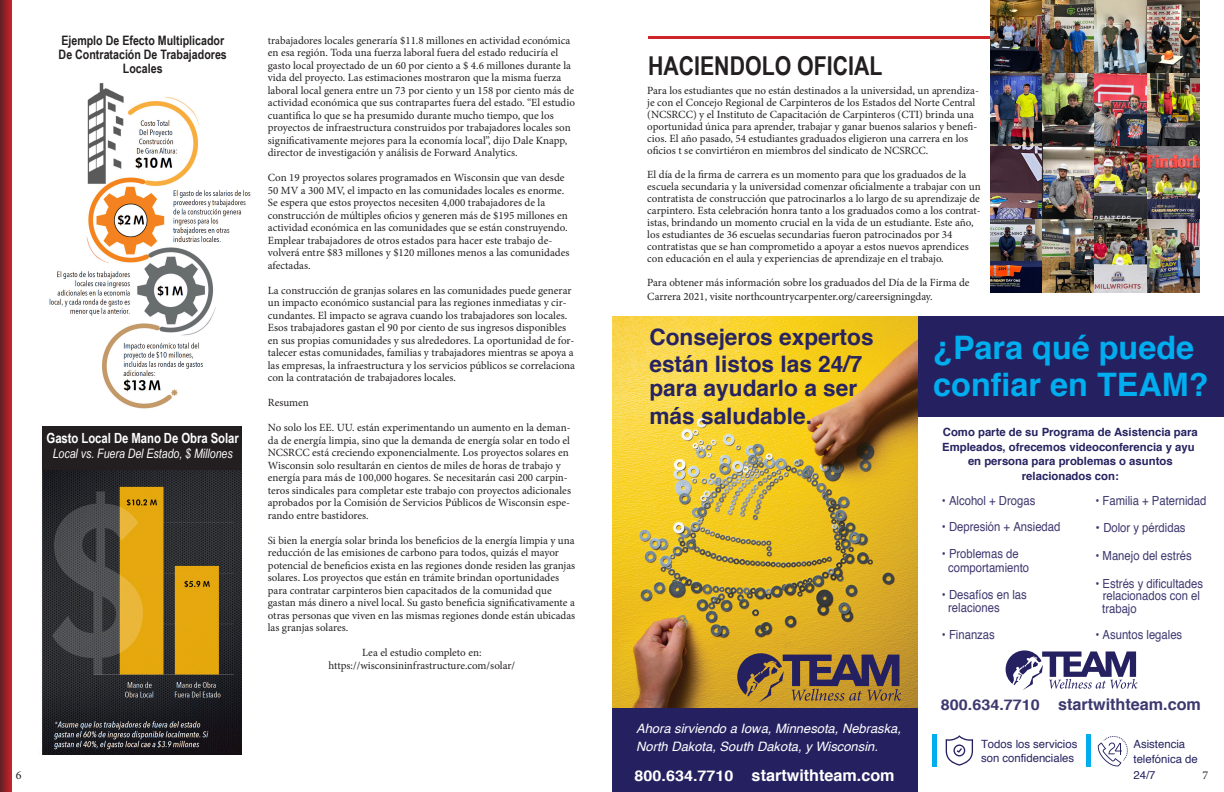
<style>
.page{position:relative;width:1224px;height:792px;background:#fff}
.page>*{position:absolute;margin:0;border:0;box-sizing:border-box;transform-origin:0 0}
.t1{font:700 32.4px/37.2px "Helvetica";color:#00adee}
.t2{font:700 26px "Arial Narrow";color:#231f20}
.t3{font:700 22.7px/27.3px "Helvetica";color:#272361}
.t4{font:700 16.2px "Helvetica";color:#3d386f}
.t5{font:700 16.2px "Helvetica";color:#fff}
.t6{font:700 14px "Arial Narrow";letter-spacing:-.005em;color:#fff}
.t7{font:italic 13px/17.9px "Helvetica";color:#fff}
.t8{font:700 13px/14px "Arial Narrow";color:#231f20;text-align:center}
.t9{font:italic 13px "Arial Narrow";color:#fff}
.t10{font:12.5px/12.3px "Helvetica";color:#3e386f;scale:.9 1}
.t11{font:12.5px "Helvetica";color:#3e386f}
.t12{font:12px "Minion Pro";color:#231f20}
.t13{font:700 11.3px/14.6px "Helvetica";color:#272361;text-align:center}
.t14{font:11.3px/15.5px "Helvetica";color:#272361}
.t15{font:11px/12.5px "Minion Pro";color:#231f20}
.s1{font-size:14.7px}
</style>
<div class="page">
<img style="left:49px;top:83px;width:202px;height:326px">
<img style="left:42px;top:470px;width:199px;height:285px">
<svg style="left:0;top:0;width:12px;height:792px;background:#912125"></svg>
<hr style="left:648px;top:36px;width:540px;height:3px;background:#d1232a">
<img style="left:990px;top:0;width:210px;height:292px">
<div style="left:1042px;top:146px;width:53px;height:74px;border:1px solid #231f20"></div>
<div style="left:42px;top:426px;width:199px;height:44px;background:#231f20"></div>
<hr style="left:933px;top:734px;width:4px;height:33px;background:#00aeef">
<svg style="left:1098px;top:736px;width:30px;height:30px"></svg>
<svg style="left:946px;top:735px;width:27px;height:31px"></svg>
<div style="left:918px;top:317px;width:306px;height:100px;background:#252161"></div>
<svg style="left:1006px;top:650px;width:131px;height:40px"></svg>
<div style="left:1086px;top:734px;width:5px;height:32px;background:#00aeef"></div>
<div style="left:612px;top:708px;width:306px;height:84px;background:#252161"></div>
<img style="left:612px;top:317px;width:306px;height:391px">
<svg style="left:737px;top:653px;width:164px;height:50px;background:#856841"></svg>
<p class="t8" style="left:61px;top:33px;width:164px">Ejemplo De Efecto Multiplicador</p>
<p class="t8" style="left:59px;top:47px;width:170px">De Contratación De Trabajadores<br>Locales</p>
<p class="t6" style="left:47px;top:427px;width:194px">Gasto Local De Mano De Obra Solar</p>
<p class="t9" style="left:53px;top:444px;width:182px">Local vs. Fuera Del Estado, $ Millones</p>
<p class="t15" style="left:268px;top:34px;width:309px">trabajadores locales generaría $11.8 millones en actividad económica en esa región. Toda una fuerza laboral fuera del estado reduciría el gasto local proyectado de un 60 por ciento a $ 4.6 millones durante la vida del proyecto. Las estimaciones mostraron que la misma fuerza laboral local genera entre un 73 por ciento y un 158 por ciento más de actividad económica que sus contrapartes fuera del estado. “El estudio cuantifica lo que se ha presumido durante mucho tiempo, que los proyectos de infraestructura construidos por trabajadores locales son significativamente mejores para la economía local”, dijo Dale Knapp, director de investigación y análisis de Forward Analytics.</p>
<p class="t15" style="left:268px;top:172px;width:303px">Con 19 proyectos solares programados en Wisconsin que van desde 50 MV a 300 MV, el impacto en las comunidades locales es enorme.<br>Se espera que estos proyectos necesiten 4,000 trabajadores de la construcción de múltiples oficios y generen más de $195 millones en actividad económica en las comunidades que se están construyendo.<br>Emplear trabajadores de otros estados para hacer este trabajo de&shy;volverá entre $83 millones y $120 millones menos a las comunidades afectadas.</p>
<p class="t15" style="left:268px;top:284px;width:309px">La construcción de granjas solares en las comunidades puede generar un impacto económico sustancial para las regiones inmediatas y cir&shy;cundantes. El impacto se agrava cuando los trabajadores son locales.<br>Esos trabajadores gastan el 90 por ciento de sus ingresos disponibles en sus propias comunidades y sus alrededores. La oportunidad de for&shy;talecer estas comunidades, familias y trabajadores mientras se apoya a las empresas, la infraestructura y los servicios públicos se correlaciona con la contratación de trabajadores locales.</p>
<p class="t15" style="left:268px;top:397px;width:43px">Resumen</p>
<p class="t15" style="left:268px;top:422px;width:305px">No solo los EE. UU. están experimentando un aumento en la deman&shy;da de energía limpia, sino que la demanda de energía solar en todo el NCSRCC está creciendo exponencialmente. Los proyectos solares en Wisconsin solo resultarán en cientos de miles de horas de trabajo y energía para más de 100,000 hogares. Se necesitarán casi 200 carpin&shy;teros sindicales para completar este trabajo con proyectos adicionales aprobados por la Comisión de Servicios Públicos de Wisconsin espe&shy;rando entre bastidores.</p>
<p class="t15" style="left:268px;top:534px;width:309px">Si bien la energía solar brinda los beneficios de la energía limpia y una reducción de las emisiones de carbono para todos, quizás el mayor potencial de beneficios exista en las regiones donde residen las granjas solares. Los proyectos que están en trámite brindan oportunidades para contratar carpinteros bien capacitados de la comunidad que gastan más dinero a nivel local. Su gasto beneficia significativamente a otras personas que viven en las mismas regiones donde están ubicadas las granjas solares.</p>
<p class="t15" style="left:362px;top:647px;width:121px">Lea el estudio completo en:</p>
<p class="t15" style="left:329px;top:659px;width:188px">https://wisconsininfrastructure.com/solar/</p>
<p class="t2" style="left:648px;top:46px;width:236px">HACIENDOLO OFICIAL</p>
<p class="t15" style="left:647px;top:85px;width:333px;line-height:12px">Para los estudiantes que no están destinados a la universidad, un aprendiza&shy;je con el Concejo Regional de Carpinteros de los Estados del Norte Central (NCSRCC) y el Instituto de Capacitación de Carpinteros (CTI) brinda una oportunidad única para aprender, trabajar y ganar buenos salarios y benefi&shy;cios. El año pasado, 54 estudiantes graduados eligieron una carrera en los oficios t se convirtiéron en miembros del sindicato de NCSRCC.</p>
<p class="t15" style="left:647px;top:169px;width:335px;line-height:12px">El día de la firma de carrera es un momento para que los graduados de la escuela secundaria y la universidad comenzar oficialmente a trabajar con un contratista de construcción que patrocinarlos a lo largo de su aprendizaje de carpintero. Esta celebración honra tanto a los graduados como a los contrat&shy;istas, brindando un momento crucial en la vida de un estudiante. Este año, los estudiantes de 36 escuelas secundarias fueron patrocinados por 34</p>
<p class="t15" style="left:647px;top:241px;width:323px;line-height:12px">contratistas que se han comprometido a apoyar a estos nuevos aprendices con educación en el aula y experiencias de aprendizaje en el trabajo.</p>
<p class="t15" style="left:647px;top:276px;width:324px;line-height:13.2px">Para obtener más información sobre los graduados del Día de la Firma de<br>Carrera 2021, visite northcountrycarpenter.org/careersigningday.</p>
<p class="t3" style="left:649px;top:323px;width:226px">Consejeros expertos están listos las 24/7</p>
<p class="t3" style="left:649px;top:375px;width:209px">para ayudarlo a ser más saludable.</p>
<p class="t1" style="left:933px;top:330px;width:277px">¿Para qué puede confiar en TEAM?</p>
<p class="t13" style="left:942px;top:425px;width:257px">Como parte de su Programa de Asistencia para Empleados, ofrecemos videoconferencia y ayu en persona para problemas o asuntos relacionados con:</p>
<p class="t10" style="left:942px;top:495px;width:105px">• Alcohol + Drogas</p>
<p class="t10" style="left:942px;top:521px;width:133px">• Depresión + Ansiedad</p>
<p class="t10" style="left:948px;top:547px;width:91px;line-height:14.2px;text-indent:-6px">• Problemas de comportamiento</p>
<p class="t10" style="left:948px;top:589px;width:89px;text-indent:-6px">• Desafíos en las relaciones</p>
<p class="t10" style="left:942px;top:628px;width:60px">• Finanzas</p>
<p class="t10" style="left:1096px;top:495px;width:125px">• Familia + Paternidad</p>
<p class="t11" style="left:1096px;top:518px;width:92px">• Dolor y pérdidas</p>
<p class="t10" style="left:1096px;top:550px;width:108px">• Manejo del estrés</p>
<p class="t10" style="left:1102px;top:578px;width:114px;text-indent:-7px">• Estrés y dificultades relacionados con el trabajo</p>
<p class="t10" style="left:1095px;top:628px;width:98px">• Asuntos legales</p>
<p class="t4" style="left:941px;top:692px;width:262px"><span class="s1">800.634.7710</span> startwithteam.com</p>
<p class="t7" style="left:636px;top:720px;width:266px">Ahora sirviendo a Iowa, Minnesota, Nebraska,<br>North Dakota, South Dakota, y Wisconsin.</p>
<p class="t5" style="left:635px;top:762px;width:262px"><span class="s1">800.634.7710</span> startwithteam.com</p>
<p class="t14" style="left:981px;top:738px;width:98px;line-height:13.9px">Todos los servicios son confidenciales</p>
<p class="t14" style="left:1134px;top:736px;width:66px">Asistencia telefónica de<br>24/7</p>
<p class="t12" style="left:16px;top:767px;width:7px">6</p>
<p class="t12" style="left:1202px;top:767px;width:7px">7</p>
</div>
